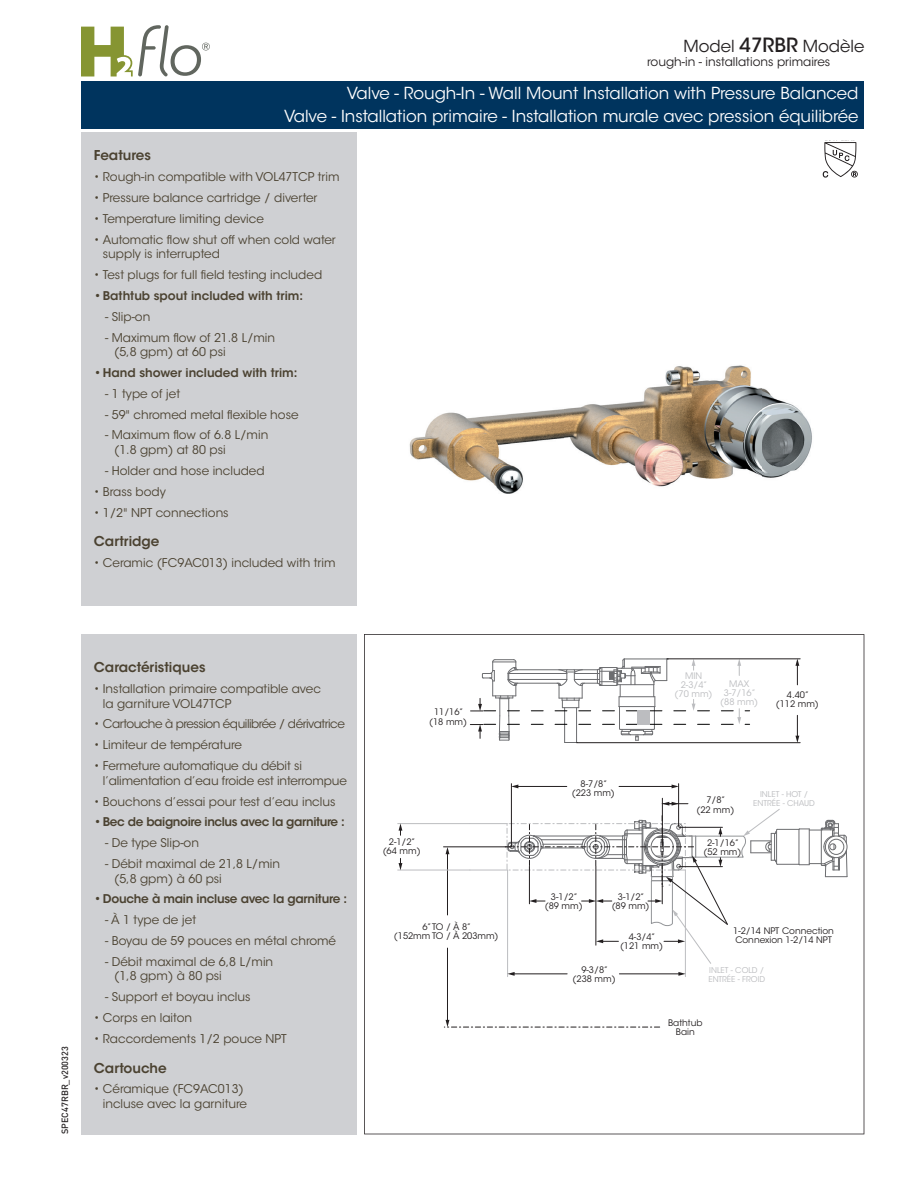
<style>
.page{position:relative;width:918px;height:1188px;background:#fff}
.page>*{position:absolute;margin:0;border:0;box-sizing:border-box;transform-origin:0 0}
.t1{font:16.5px "ITC Avant Garde Std";color:#fff}
.t2{font:16.5px "ITC Avant Garde Std";color:#231f20}
.t3{font:600 13.5px "ITC Avant Garde Std";color:#4b4231}
.t4{font:12px/14.4px "ITC Avant Garde Std";color:#4b4231}
.t5{font:600 12px "ITC Avant Garde Std";letter-spacing:-.02em;color:#4b4231}
.t6{font:600 12px "ITC Avant Garde Std";color:#4b4231}
.t7{font:12px "ITC Avant Garde Std";letter-spacing:-.04em;color:#4b4231}
.t8{font:12px "ITC Avant Garde Std";color:#231f20}
.t9{font:9px/9.3px "ITC Avant Garde Std";color:#231f20;text-align:center}
.t10{font:9px/9.3px "ITC Avant Garde Std";color:#bcbdc0;text-align:center}
.t11{font:500 9px "DIN";color:#231f20}
.t12{font:7.95px/9.3px "ITC Avant Garde Std";color:#bcbdc0}
.s1{font-weight:500;font-size:19.5px}
</style>
<div class="page">
<div style="left:81px;top:81px;width:783px;height:47px;background:#00345e"></div>
<div style="left:81px;top:133px;width:275px;height:473px;background:#cfd0d3"></div>
<div style="left:81px;top:634px;width:275px;height:500px;background:#cfd0d3"></div>
<svg style="left:364px;top:634px;width:500px;height:500px"></svg>
<img style="left:409px;top:365px;width:403px;height:129px">
<svg style="left:81px;top:25px;width:129px;height:51px"></svg>
<svg style="left:823px;top:142px;width:35px;height:36px"></svg>
<h1 class="t2" style="left:684px;top:36px;width:182px">Model <span class="s1">47RBR</span> Modèle</h1>
<p class="t8" style="left:647px;top:55px;width:185px">rough-in - installations primaires</p>
<h1 class="t1" style="left:284px;top:106px;width:576px">Valve - Installation primaire - Installation murale avec pression équilibrée</h1>
<h1 class="t1" style="left:347px;top:83px;width:513px">Valve - Rough-In - Wall Mount Installation with Pressure Balanced</h1>
<p class="t3" style="left:94px;top:147px;width:59px">Features</p>
<p class="t4" style="left:94px;top:170px;width:247px">• Rough-in compatible with VOL47TCP trim</p>
<p class="t4" style="left:94px;top:190px;width:225px">• Pressure balance cartridge / diverter</p>
<p class="t4" style="left:94px;top:211px;width:172px">• Temperature limiting device</p>
<p class="t4" style="left:103px;top:232px;width:234px;text-indent:-9px">• Automatic ow shut off when cold water supply is interrupted</p>
<p class="t4" style="left:94px;top:268px;width:230px">• Test plugs for full eld testing included</p>
<p class="t6" style="left:94px;top:288px;width:211px">• Bathtub spout included with trim:</p>
<p class="t4" style="left:105px;top:309px;width:47px">- Slip-on</p>
<p class="t4" style="left:114px;top:330px;width:163px;text-indent:-9px">- Maximum ow of 21.8 L/min (5,8 gpm) at 60 psi</p>
<p class="t6" style="left:94px;top:365px;width:205px">• Hand shower included with trim:</p>
<p class="t4" style="left:105px;top:386px;width:77px">- 1 type of jet</p>
<p class="t4" style="left:105px;top:407px;width:195px">- 59" chromed metal exible hose</p>
<p class="t4" style="left:114px;top:428px;width:156px;text-indent:-9px">- Maximum ow of 6.8 L/min (1.8 gpm) at 80 psi</p>
<p class="t4" style="left:105px;top:463px;width:161px">- Holder and hose included</p>
<p class="t4" style="left:94px;top:484px;width:74px">• Brass body</p>
<p class="t4" style="left:94px;top:505px;width:136px">• 1/2" NPT connections</p>
<p class="t3" style="left:94px;top:533px;width:67px">Cartridge</p>
<p class="t4" style="left:94px;top:555px;width:243px">• Ceramic (FC9AC013) included with trim</p>
<p class="t11" style="left:59px;top:1134px;width:89px;rotate:-90deg">SPEC47RBR_v200323</p>
<p class="t3" style="left:94px;top:659px;width:113px">Caractéristiques</p>
<p class="t4" style="left:103px;top:682px;width:220px;text-indent:-9px">• Installation primaire compatible avec la garniture VOL47TCP</p>
<p class="t7" style="left:94px;top:717px;width:253px">• Cartouche à pression équilibrée / dérivatrice</p>
<p class="t4" style="left:94px;top:738px;width:150px">• Limiteur de température</p>
<p class="t4" style="left:103px;top:759px;width:246px;text-indent:-9px">• Fermeture automatique du débit si l’alimentation d’eau froide est interrompue</p>
<p class="t4" style="left:94px;top:794px;width:243px">• Bouchons d’essai pour test d’eau inclus</p>
<p class="t5" style="left:94px;top:814px;width:252px">• Bec de baignoire inclus avec la garniture :</p>
<p class="t4" style="left:105px;top:836px;width:95px">- De type Slip-on</p>
<p class="t4" style="left:114px;top:857px;width:168px;text-indent:-9px">- Débit maximal de 21,8 L/min (5,8 gpm) à 60 psi</p>
<p class="t5" style="left:94px;top:891px;width:255px">• Douche à main incluse avec la garniture :</p>
<p class="t4" style="left:105px;top:913px;width:93px">- À 1 type de jet</p>
<p class="t4" style="left:105px;top:934px;width:233px">- Boyau de 59 pouces en métal chromé</p>
<p class="t4" style="left:114px;top:955px;width:161px;text-indent:-9px">- Débit maximal de 6,8 L/min (1,8 gpm) à 80 psi</p>
<p class="t4" style="left:105px;top:990px;width:147px">- Support et boyau inclus</p>
<p class="t4" style="left:94px;top:1011px;width:100px">• Corps en laiton</p>
<p class="t4" style="left:94px;top:1032px;width:194px">• Raccordements 1/2 pouce NPT</p>
<p class="t3" style="left:94px;top:1059px;width:74px">Cartouche</p>
<p class="t4" style="left:94px;top:1082px;width:155px;text-align:right">• Céramique (FC9AC013) incluse avec la garniture</p>
<p class="t9" style="left:429px;top:708px;width:39px">11/16” (18 mm)</p>
<p class="t9" style="left:383px;top:837px;width:39px">2-1/2” (64 mm)</p>
<p class="t9" style="left:394px;top:922px;width:106px">6” TO / À 8”<br>(152mm TO / À 203mm)</p>
<p class="t10" style="left:675px;top:671px;width:39px">MIN<br>2-3/4” (70 mm)</p>
<p class="t10" style="left:720px;top:679px;width:39px">MAX<br>3-7/16” (88 mm)</p>
<p class="t9" style="left:776px;top:690px;width:45px">4.40” (112 mm)</p>
<p class="t9" style="left:572px;top:779px;width:45px">8-7/8” (223 mm)</p>
<p class="t9" style="left:545px;top:892px;width:39px">3-1/2” (89 mm)</p>
<p class="t9" style="left:612px;top:892px;width:39px">3-1/2” (89 mm)</p>
<p class="t9" style="left:696px;top:796px;width:39px">7/8”<br>(22 mm)</p>
<p class="t9" style="left:703px;top:838px;width:39px">2-1/16” (52 mm)</p>
<p class="t12" style="left:753px;top:790px;width:63px;text-align:center">INLET - HOT /<br>ENTRÉE - CHAUD</p>
<p class="t9" style="left:620px;top:932px;width:45px">4-3/4” (121 mm)</p>
<p class="t9" style="left:733px;top:926px;width:102px;text-align:left">1-2/14 NPT Connection<br>Connexion 1-2/14 NPT</p>
<p class="t9" style="left:573px;top:965px;width:45px">9-3/8” (238 mm)</p>
<p class="t12" style="left:708px;top:965px;width:58px">INLET - COLD /<br>ENTRÉE - FROID</p>
<p class="t9" style="left:668px;top:1018px;width:36px">Bathtub<br>Bain</p>
</div>
